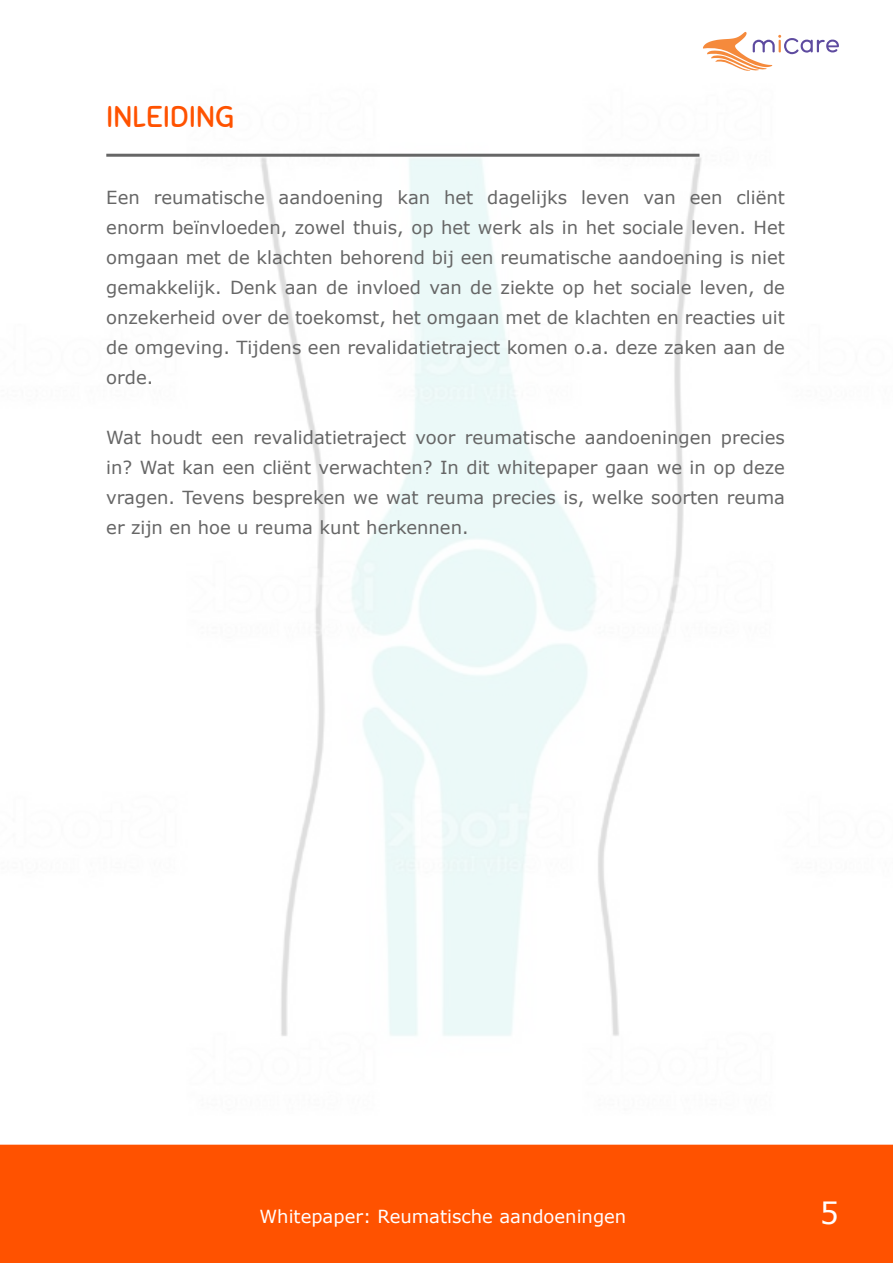
<style>
.page{position:relative;width:893px;height:1263px;background:#fff}
.page>*{position:absolute;margin:0;border:0;box-sizing:border-box;transform-origin:0 0}
.t1{font:30px "Sniglet";color:#ff5200}
.t2{font:30px "Verdana";color:#fff}
.t3{font:18px/30px "Verdana";color:#666;text-align:justify}
.t4{font:18px "Verdana";color:#fff}
</style>
<div class="page">
<div style="left:0;top:1144px;width:893px;height:119px;background:#ff5200"></div>
<img style="left:106px;top:32px;width:733px;height:1004px">
<hr style="left:106px;top:154px;width:593px;height:3px;background:#666">
<h1 class="t1" style="left:106px;top:99px;width:129px">INLEIDING</h1>
<p class="t3" style="left:106px;top:182px;width:680px">Een reumatische aandoening kan het dagelijks leven van een cliënt enorm beïnvloeden, zowel thuis, op het werk als in het sociale leven. Het omgaan met de klachten behorend bij een reumatische aandoening is niet gemakkelijk. Denk aan de invloed van de ziekte op het sociale leven, de onzekerheid over de toekomst, het omgaan met de klachten en reacties uit de omgeving. Tijdens een revalidatietraject komen o.a. deze zaken aan de orde.</p>
<p class="t3" style="left:106px;top:422px;width:680px">Wat houdt een revalidatietraject voor reumatische aandoeningen precies in? Wat kan een cliënt verwachten? In dit whitepaper gaan we in op deze vragen. Tevens bespreken we wat reuma precies is, welke soorten reuma er zijn en hoe u reuma kunt herkennen.</p>
<p class="t4" style="left:259px;top:1204px;width:368px">Whitepaper: Reumatische aandoeningen</p>
<h1 class="t2" style="left:820px;top:1192px;width:21px">5</h1>
</div>
